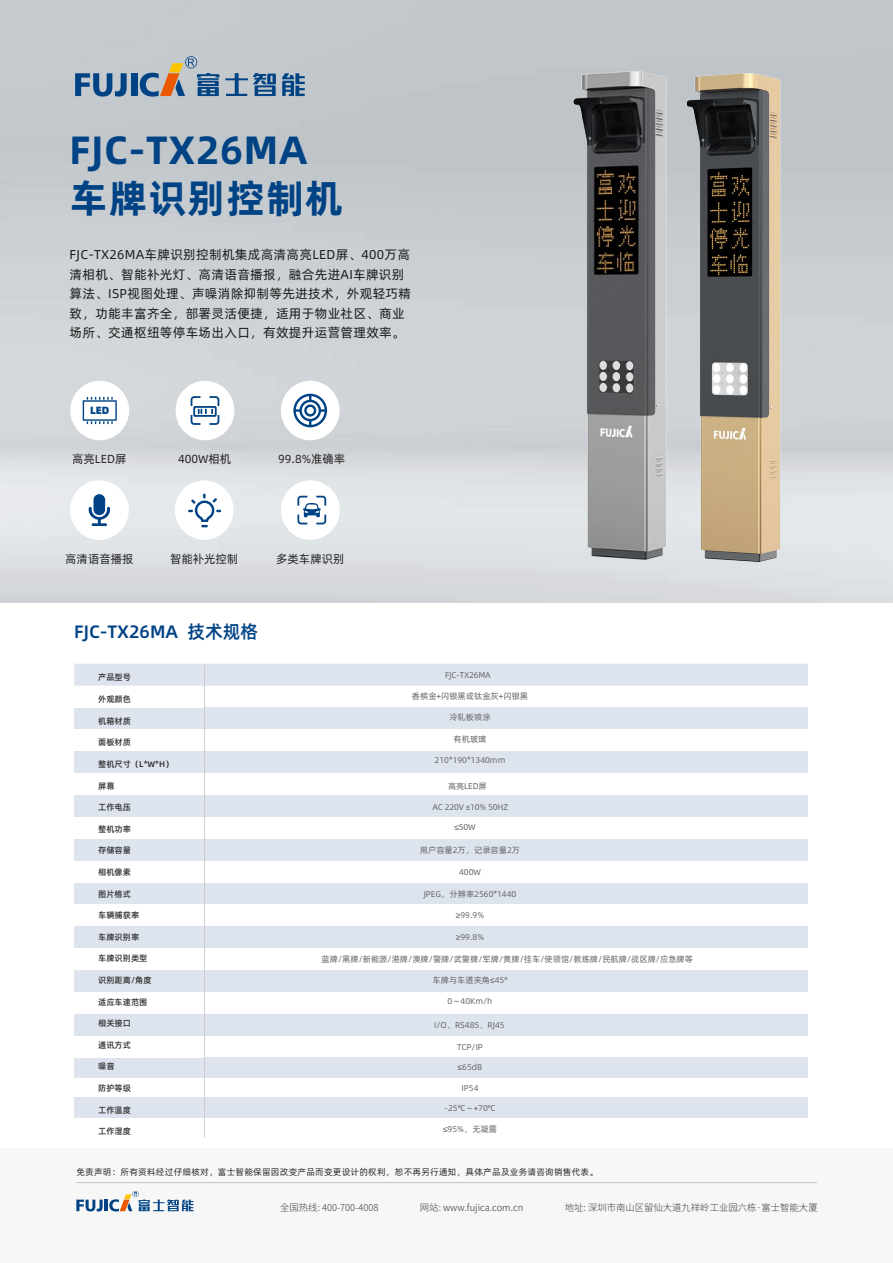
<style>
.page{position:relative;width:893px;height:1263px;background:#fff}
.page>*{position:absolute;margin:0;border:0;box-sizing:border-box;transform-origin:0 0}
.t1{font:39.45px/48px "Alibaba Pu Hui Ti B";letter-spacing:.02em;color:#004385}
.t2{font:18px "Alibaba Pu Hui Ti M";color:#004385}
.t3{font:12.9px/19.5px "Alibaba Pu Hui Ti R";letter-spacing:.02em;color:#1a1a1a}
.t4{font:11.7px "Alibaba Pu Hui Ti R";color:#232323}
.t5{font:10.5px "Alibaba Pu Hui Ti H";color:#004385}
.t6{font:300 9.45px "Source Han Sans CN";color:#3e3a39}
.t7{font:300 9.45px "Source Han Sans CN";color:#302c2a}
.t8{font:8.85px "Alibaba Pu Hui Ti R";letter-spacing:.025em;color:#312c2c}
.t9{font:8.4px "Alibaba Pu Hui Ti R";color:#666}
.t10{font:8.4px "Alibaba Pu Hui Ti M";color:#333}
.t11{font:8.4px "Alibaba Pu Hui Ti R";letter-spacing:-.02em;color:#666}
.s1{font-size:18.15px}
.s2{color:#3e3a39}
</style>
<div class="page">
<img style="left:0;top:0;width:893px;height:602px">
<div style="left:0;top:1149px;width:893px;height:114px;background:#f7f7f7"></div>
<hr style="left:76px;top:1182px;width:741px;height:1px;background:#bebfbf">
<svg style="left:76px;top:1191px;width:117px;height:20px"></svg>
<svg style="left:75px;top:73px;width:52px;height:24px"></svg>
<div style="left:131px;top:73px;width:6px;height:23px;background:#004385"></div>
<svg style="left:225px;top:73px;width:51px;height:23px"></svg>
<svg style="left:282px;top:73px;width:23px;height:23px"></svg>
<svg style="left:140px;top:56px;width:79px;height:41px;background:#9da2a7"></svg>
<div style="left:176px;top:381px;width:58px;height:59px;background:#fff;border-radius:50%"></div>
<div style="left:281px;top:381px;width:59px;height:59px;background:#fff;border-radius:50%"></div>
<div style="left:70px;top:480px;width:59px;height:60px;background:#fff;border-radius:50%"></div>
<div style="left:70px;top:381px;width:59px;height:59px;background:#fff;border-radius:50%"></div>
<div style="left:175px;top:480px;width:59px;height:60px;background:#fff;border-radius:50%"></div>
<div style="left:281px;top:480px;width:59px;height:60px;background:#fff;border-radius:50%"></div>
<div style="left:205px;top:1014px;width:603px;height:21px;background:#dee4ee"></div>
<div style="left:205px;top:839px;width:603px;height:21px;background:#dee4ee"></div>
<div style="left:205px;top:795px;width:603px;height:22px;background:#dee4ee"></div>
<div style="left:205px;top:751px;width:603px;height:22px;background:#dee4ee"></div>
<div style="left:205px;top:1097px;width:603px;height:20px;background:#dee4ee"></div>
<div style="left:205px;top:1057px;width:603px;height:20px;background:#dee4ee"></div>
<div style="left:205px;top:970px;width:603px;height:22px;background:#dee4ee"></div>
<div style="left:205px;top:926px;width:603px;height:22px;background:#dee4ee"></div>
<div style="left:205px;top:882px;width:603px;height:22px;background:#dee4ee"></div>
<div style="left:205px;top:707px;width:603px;height:22px;background:#dee4ee"></div>
<div style="left:74px;top:1097px;width:131px;height:20px;background:#dee4ee"></div>
<div style="left:74px;top:1057px;width:131px;height:20px;background:#dee4ee"></div>
<div style="left:74px;top:1014px;width:131px;height:21px;background:#dee4ee"></div>
<div style="left:74px;top:970px;width:131px;height:22px;background:#dee4ee"></div>
<div style="left:74px;top:926px;width:131px;height:22px;background:#dee4ee"></div>
<div style="left:74px;top:882px;width:131px;height:22px;background:#dee4ee"></div>
<div style="left:74px;top:839px;width:131px;height:21px;background:#dee4ee"></div>
<div style="left:74px;top:795px;width:131px;height:22px;background:#dee4ee"></div>
<div style="left:74px;top:751px;width:131px;height:22px;background:#dee4ee"></div>
<div style="left:74px;top:707px;width:131px;height:22px;background:#dee4ee"></div>
<div style="left:74px;top:664px;width:734px;height:21px;background:#dee4ee"></div>
<hr style="left:204px;top:665px;width:1px;height:472px;background:#ccc">
<svg style="left:83px;top:397px;width:34px;height:27px"></svg>
<svg style="left:89px;top:494px;width:21px;height:32px"></svg>
<svg style="left:293px;top:394px;width:34px;height:33px"></svg>
<svg style="left:191px;top:396px;width:28px;height:29px"></svg>
<svg style="left:188px;top:494px;width:33px;height:33px"></svg>
<svg style="left:297px;top:496px;width:29px;height:28px"></svg>
<img style="left:346px;top:14px;width:547px;height:589px">
<h1 class="t1" style="left:70px;top:124px;width:275px">FJC-TX26MA车牌识别控制机</h1>
<h3 class="t3" style="left:70px;top:244px;width:343px">FJC-TX26MA车牌识别控制机集成高清高亮LED屏、400万高清相机、智能补光灯、高清语音播报，融合先进AI车牌识别算法、ISP视图处理、声噪消除抑制等先进技术，外观轻巧精致，功能丰富齐全，部署灵活便捷，适用于物业社区、商业场所、交通枢纽等停车场出入口，有效提升运营管理效率。</h3>
<p class="t5" style="left:90px;top:401px;width:21px">LED</p>
<h3 class="t4" style="left:72px;top:450px;width:56px">高亮LED屏</h3>
<h3 class="t4" style="left:65px;top:550px;width:70px">高清语音播报</h3>
<h3 class="t4" style="left:178px;top:450px;width:55px">400W相机</h3>
<h3 class="t4" style="left:278px;top:450px;width:69px">99.8%准确率</h3>
<h3 class="t4" style="left:170px;top:550px;width:70px">智能补光控制</h3>
<h3 class="t4" style="left:276px;top:550px;width:70px">多类车牌识别</h3>
<h2 class="t2" style="left:74px;top:618px;width:186px">FJC-TX26MA <span class="s1">技术规格</span></h2>
<p class="t10" style="left:98px;top:671px;width:34px">产品型号</p>
<p class="t10" style="left:98px;top:693px;width:34px">外观颜色</p>
<p class="t10" style="left:98px;top:714px;width:34px">机箱材质</p>
<p class="t10" style="left:98px;top:736px;width:34px">面板材质</p>
<p class="t10" style="left:98px;top:757px;width:77px">整机尺寸（L*W*H）</p>
<p class="t10" style="left:98px;top:779px;width:18px">屏幕</p>
<p class="t10" style="left:98px;top:801px;width:34px">工作电压</p>
<p class="t10" style="left:98px;top:822px;width:34px">整机功率</p>
<p class="t10" style="left:98px;top:844px;width:34px">存储容量</p>
<p class="t10" style="left:98px;top:865px;width:34px">相机像素</p>
<p class="t10" style="left:98px;top:887px;width:34px">图片格式</p>
<p class="t10" style="left:98px;top:909px;width:43px">车辆捕获率</p>
<p class="t10" style="left:98px;top:930px;width:43px">车牌识别率</p>
<p class="t10" style="left:98px;top:952px;width:51px">车牌识别类型</p>
<p class="t10" style="left:98px;top:973px;width:55px">识别距离/角度</p>
<p class="t10" style="left:98px;top:995px;width:51px">适应车速范围</p>
<p class="t10" style="left:98px;top:1017px;width:34px">相关接口</p>
<p class="t10" style="left:98px;top:1038px;width:34px">通讯方式</p>
<p class="t10" style="left:98px;top:1060px;width:18px">噪音</p>
<p class="t10" style="left:98px;top:1081px;width:34px">防护等级</p>
<p class="t10" style="left:98px;top:1103px;width:34px">工作温度</p>
<p class="t10" style="left:98px;top:1125px;width:34px">工作湿度</p>
<p class="t11" style="left:445px;top:668px;width:47px">FJC-TX26MA</p>
<p class="t9" style="left:412px;top:689px;width:118px">香槟金+闪银黑或钛金灰+闪银黑</p>
<p class="t9" style="left:449px;top:711px;width:43px">冷轧板喷涂</p>
<p class="t9" style="left:454px;top:733px;width:34px">有机玻璃</p>
<p class="t9" style="left:435px;top:754px;width:72px">210*190*1340mm</p>
<p class="t9" style="left:448px;top:780px;width:40px">高亮LED屏</p>
<p class="t11" style="left:432px;top:801px;width:78px">AC 220V ±10% 50HZ</p>
<p class="t9" style="left:454px;top:821px;width:23px">≤50W</p>
<p class="t9" style="left:420px;top:844px;width:102px">用户容量2万，记录容量2万</p>
<p class="t9" style="left:459px;top:866px;width:23px">400W</p>
<p class="t9" style="left:424px;top:887px;width:94px">JPEG，分辨率2560*1440</p>
<p class="t9" style="left:456px;top:909px;width:30px">≥99.9%</p>
<p class="t9" style="left:456px;top:930px;width:30px">≥99.8%</p>
<p class="t9" style="left:433px;top:973px;width:76px">车牌与车道夹角≤45°</p>
<p class="t9" style="left:448px;top:995px;width:46px">0～40Km/h</p>
<p class="t9" style="left:457px;top:1040px;width:27px">TCP/IP</p>
<p class="t9" style="left:458px;top:1061px;width:26px">≤65dB</p>
<p class="t9" style="left:462px;top:1081px;width:18px">IP54</p>
<p class="t9" style="left:444px;top:1102px;width:53px">-25℃～+70℃</p>
<p class="t9" style="left:443px;top:1122px;width:56px">≤95%，无凝露</p>
<p class="t9" style="left:322px;top:953px;width:373px">蓝牌/黑牌/新能源/港牌/澳牌/警牌/武警牌/军牌/黄牌/挂车/使领馆/教练牌/民航牌/战区牌/应急牌等</p>
<p class="t9" style="left:434px;top:1018px;width:72px">I/O、RS485、RJ45</p>
<p class="t8" style="left:76px;top:1165px;width:523px">免责声明：所有资料经过仔细核对，富士智能保留因改变产品而变更设计的权利，恕不再另行通知，具体产品及业务请咨询销售代表。</p>
<p class="t6" style="left:280px;top:1202px;width:100px">全国热线: 400-700-4008</p>
<p class="t7" style="left:420px;top:1202px;width:105px"><span class="s2">网站:</span> w<span class="s2">ww.</span>fujica.com.cn</p>
<p class="t6" style="left:565px;top:1202px;width:254px">地址: 深圳市南山区留仙大道九祥岭工业园六栋·富士智能大厦</p>
</div>
